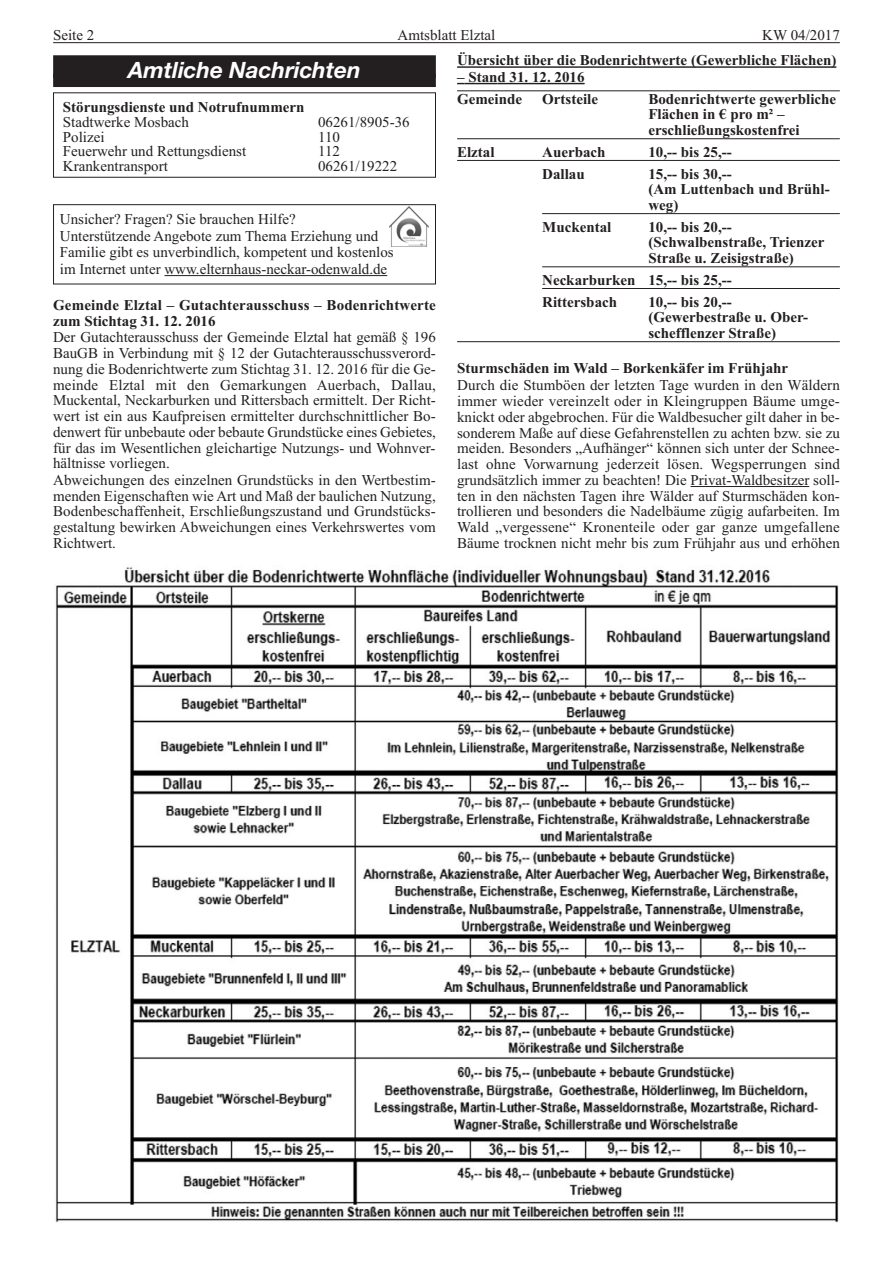
<style>
.page{position:relative;width:893px;height:1263px;background:#fff}
.page>*{position:absolute;margin:0;border:0;box-sizing:border-box;transform-origin:0 0}
.t1{font:italic 700 22.5px "Helvetica Neue";color:#fff}
.t2{font:15px/15.8px "Times";color:#231f20}
.t3{font:700 15px/15.8px "Times";color:#231f20}
</style>
<div class="page">
<div style="left:53px;top:55px;width:383px;height:23px;background:#231f20"></div>
<div style="left:53px;top:74px;width:383px;height:13px;background:#231f20"></div>
<hr style="left:457px;top:66px;width:379px;height:2px;background:#231f20">
<hr style="left:465px;top:83px;width:33px;height:1px;background:#231f20">
<hr style="left:498px;top:83px;width:87px;height:1px;background:#231f20">
<hr style="left:457px;top:90px;width:383px;height:1px;background:#231f20">
<hr style="left:457px;top:138px;width:383px;height:1px;background:#231f20">
<hr style="left:457px;top:160px;width:383px;height:1px;background:#231f20">
<hr style="left:542px;top:213px;width:298px;height:1px;background:#231f20">
<hr style="left:542px;top:266px;width:298px;height:1px;background:#231f20">
<hr style="left:542px;top:288px;width:298px;height:1px;background:#231f20">
<hr style="left:457px;top:341px;width:383px;height:1px;background:#231f20">
<hr style="left:690px;top:486px;width:119px;height:1px;background:#231f20">
<div style="left:53px;top:204px;width:383px;height:80px;border:1px solid #231f20"></div>
<hr style="left:164px;top:275px;width:223px;height:1px;background:#231f20">
<div style="left:53px;top:92px;width:383px;height:86px;border:1px solid #231f20"></div>
<hr style="left:53px;top:42px;width:787px;height:1px;background:#231f20">
<img style="left:390px;top:206px;width:39px;height:40px">
<img style="left:55px;top:567px;width:784px;height:656px">
<p class="t2" style="left:53px;top:29px;width:43px">Seite 2</p>
<p class="t2" style="left:398px;top:29px;width:99px">Amtsblatt Elztal</p>
<p class="t2" style="left:762px;top:29px;width:79px">KW 04/2017</p>
<h1 class="t1" style="left:128px;top:62px;width:234px">Amtliche Nachrichten</h1>
<p class="t3" style="left:63px;top:101px;width:243px">Störungsdienste und Notrufnummern</p>
<p class="t2" style="left:63px;top:115px;width:128px">Stadtwerke Mosbach</p>
<p class="t2" style="left:318px;top:115px;width:93px">06261/8905-36</p>
<p class="t2" style="left:63px;top:130px;width:43px">Polizei</p>
<p class="t2" style="left:318px;top:130px;width:23px">110</p>
<p class="t2" style="left:63px;top:145px;width:185px">Feuerwehr und Rettungsdienst</p>
<p class="t2" style="left:318px;top:145px;width:23px">112</p>
<p class="t2" style="left:63px;top:159px;width:106px">Krankentransport</p>
<p class="t2" style="left:318px;top:159px;width:81px">06261/19222</p>
<p class="t2" style="left:60px;top:213px;width:335px;line-height:16.5px">Unsicher? Fragen? Sie brauchen Hilfe?<br>Unterstützende Angebote zum Thema Erziehung und Familie gibt es unverbindlich, kompetent und kostenlos im Internet unter www.elternhaus-neckar-odenwald.de</p>
<p class="t3" style="left:53px;top:299px;width:384px">Gemeinde Elztal – Gutachterausschuss – Bodenrichtwerte zum Stichtag 31. 12. 2016</p>
<p class="t2" style="left:53px;top:331px;width:384px">Der Gutachterausschuss der Gemeinde Elztal hat gemäß § 196<br>BauGB in Verbindung mit § 12 der Gutachterausschussverord&shy;nung die Bodenrichtwerte zum Stichtag 31. 12. 2016 für die Ge&shy;meinde Elztal mit den Gemarkungen Auerbach, Dallau, Muckental, Neckarburken und Rittersbach ermittelt. Der Richt&shy;wert ist ein aus Kaufpreisen ermittelter durchschnittlicher Bo&shy;denwert für unbebaute oder bebaute Grundstücke eines Gebietes, für das im Wesentlichen gleichartige Nutzungs- und Wohnver&shy;hältnisse vorliegen.<br>Abweichungen des einzelnen Grundstücks in den Wertbestim&shy;menden Eigenschaften wie Art und Maß der baulichen Nutzung, Bodenbeschaffenheit, Erschließungszustand und Grundstücks&shy;gestaltung bewirken Abweichungen eines Verkehrswertes vom Richtwert.</p>
<p class="t3" style="left:457px;top:54px;width:381px">Übersicht über die Bodenrichtwerte (Gewerbliche Flächen)</p>
<p class="t3" style="left:457px;top:68px;width:129px;line-height:21.8px">– Stand 31. 12. 2016<br>Gemeinde</p>
<p class="t3" style="left:542px;top:92px;width:57px">Ortsteile</p>
<p class="t3" style="left:648px;top:92px;width:189px">Bodenrichtwerte gewerbliche<br>Flächen in € pro m² – erschließungskostenfrei</p>
<p class="t3" style="left:457px;top:146px;width:39px">Elztal</p>
<p class="t3" style="left:542px;top:146px;width:65px">Auerbach</p>
<p class="t3" style="left:648px;top:146px;width:85px">10,-- bis 25,--</p>
<p class="t3" style="left:542px;top:167px;width:44px">Dallau</p>
<p class="t3" style="left:648px;top:167px;width:183px">15,-- bis 30,--<br>(Am Luttenbach und Brühl&shy;weg)</p>
<p class="t3" style="left:542px;top:220px;width:71px">Muckental</p>
<p class="t3" style="left:648px;top:220px;width:178px">10,-- bis 20,-- (Schwalbenstraße, Trienzer<br>Straße u. Zeisigstraße)</p>
<p class="t3" style="left:542px;top:271px;width:191px;line-height:21.8px">Neckarburken 15,-- bis 25,--<br>Rittersbach</p>
<p class="t3" style="left:648px;top:295px;width:161px">10,-- bis 20,-- (Gewerbestraße u. Ober&shy;schefflenzer Straße)</p>
<p class="t3" style="left:457px;top:362px;width:333px">Sturmschäden im Wald – Borkenkäfer im Frühjahr</p>
<p class="t2" style="left:457px;top:379px;width:384px;text-align:justify">Durch die Stumböen der letzten Tage wurden in den Wäldern immer wieder vereinzelt oder in Kleingruppen Bäume umge&shy;knickt oder abgebrochen. Für die Waldbesucher gilt daher in be&shy;sonderem Maße auf diese Gefahrenstellen zu achten bzw. sie zu meiden. Besonders „Aufhänger“ können sich unter der Schnee&shy;last ohne Vorwarnung jederzeit lösen. Wegsperrungen sind grundsätzlich immer zu beachten! Die Privat-Waldbesitzer soll&shy;ten in den nächsten Tagen ihre Wälder auf Sturmschäden kon&shy;trollieren und besonders die Nadelbäume zügig aufarbeiten. Im Wald „vergessene“ Kronenteile oder gar ganze umgefallene Bäume trocknen nicht mehr bis zum Frühjahr aus und erhöhen</p>
</div>
